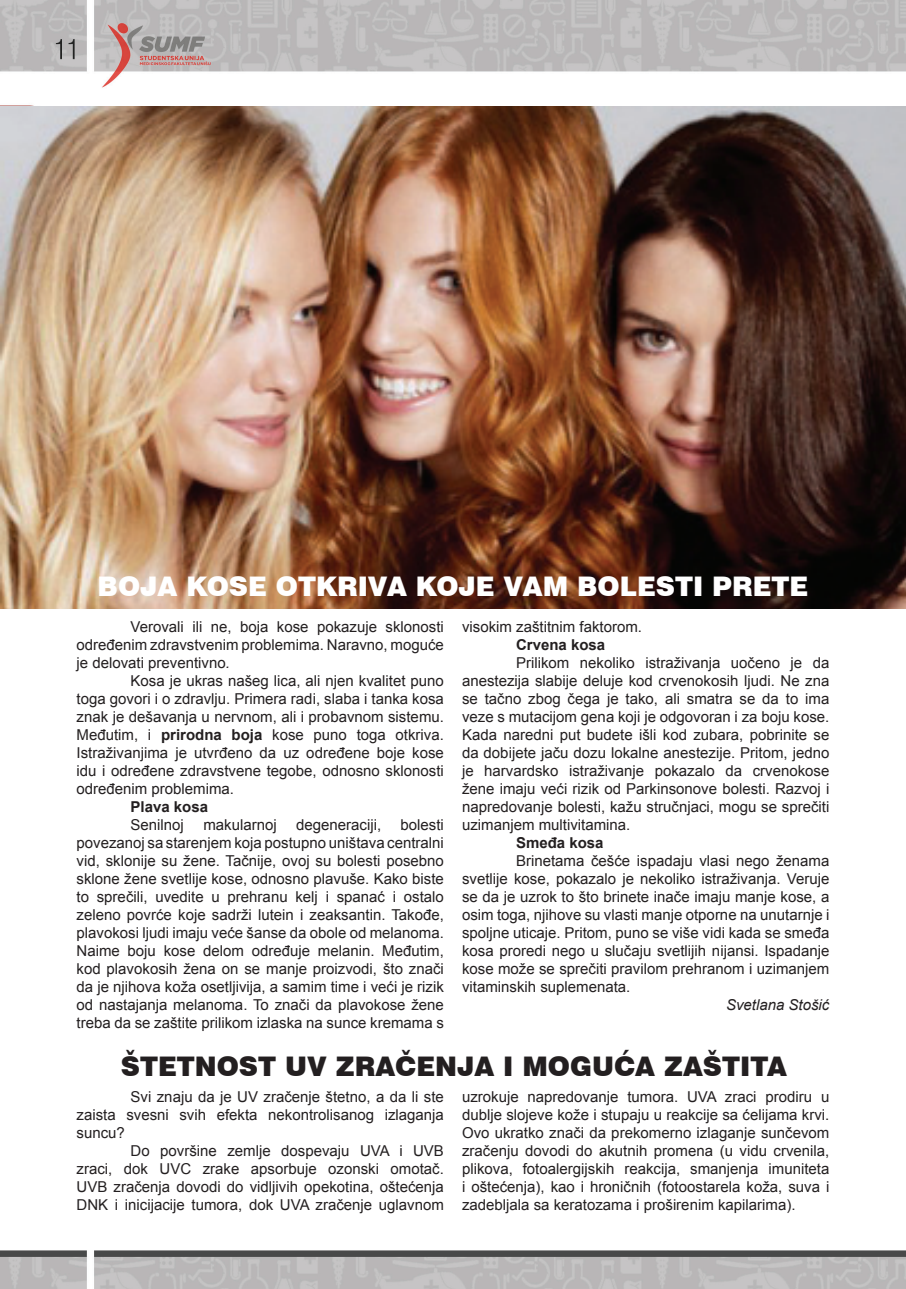
<style>
.page{position:relative;width:906px;height:1289px;background:#fff}
.page>*{position:absolute;margin:0;border:0;box-sizing:border-box;transform-origin:0 0}
.t1{font:900 27px "Swiss 721 BT";color:#fff}
.t2{font:900 27px "Swiss 721 BT";color:#231f20}
.t3{font:15px/18px "Arial";color:#231f20;text-align:justify}
.t4{font:700 15px "Arial";color:#231f20}
.t5{font:italic 15px "Arial";color:#231f20}
.s1{font-style:italic}
.s2{font-weight:700}
</style>
<div class="page">
<img style="left:0;top:0;width:906px;height:1288px">
<img style="left:1px;top:106px;width:905px;height:502px">
<h1 class="t1" style="left:98px;top:570px;width:712px">BOJA KOSE OTKRIVA KOJE VAM BOLESTI PRETE</h1>
<p class="t3" style="left:462px;top:618px;width:182px">visokim zaštitnim faktorom.</p>
<p class="t4" style="left:516px;top:634px;width:91px">Crvena kosa</p>
<p class="t3" style="left:462px;top:654px;width:369px;text-indent:54px">Prilikom nekoliko istraživanja uočeno je da anestezija slabije deluje kod crvenokosih ljudi. Ne zna se tačno zbog čega je tako, ali smatra se da to ima veze s mutacijom gena koji je odgovoran i za boju kose.<br>Kada naredni put budete išli kod zubara, pobrinite se da dobijete jaču dozu lokalne anestezije. Pritom, jedno je harvardsko istraživanje pokazalo da crvenokose žene imaju veći rizik od Parkinsonove bolesti. Razvoj i napredovanje bolesti, kažu stručnjaci, mogu se sprečiti uzimanjem multivitamina.</p>
<p class="t4" style="left:516px;top:832px;width:89px">Smeđa kosa</p>
<p class="t3" style="left:462px;top:852px;width:369px;text-indent:54px">Brinetama češće ispadaju vlasi nego ženama svetlije kose, pokazalo je nekoliko istraživanja. Veruje se da je uzrok to što brinete inače imaju manje kose, a osim toga, njihove su vlasti manje otporne na unutarnje i spoljne uticaje. Pritom, puno se više vidi kada se smeđa kosa proredi nego u slučaju svetlijih nijansi. Ispadanje kose može se sprečiti pravilom prehranom i uzimanjem vitaminskih suplemenata.</p>
<p class="t5" style="left:726px;top:995px;width:105px">Svetlana Stošić</p>
<h1 class="t2" style="left:121px;top:1049px;width:668px">ŠTETNOST UV ZRAČENJA I MOGUĆA ZAŠTITA</h1>
<p class="t3" style="left:77px;top:1087px;width:369px;text-indent:54px">Svi znaju da je UV zračenje štetno, a da li ste zaista svesni svih efekta nekontrolisanog izlaganja suncu?</p>
<p class="t3" style="left:77px;top:1141px;width:369px;text-indent:54px">Do površine zemlje dospevaju UVA i UVB zraci, dok UVC zrake apsorbuje ozonski omotač.<br>UVB zračenja dovodi do vidljivih opekotina, oštećenja DNK i inicijacije tumora, dok UVA zračenje uglavnom</p>
<p class="t3" style="left:77px;top:618px;width:369px;text-indent:54px">Verovali ili ne, boja kose pokazuje sklonosti određenim zdravstvenim problemima. Naravno, moguće je delovati preventivno<span class="s1">.</span></p>
<p class="t3" style="left:77px;top:672px;width:369px;text-indent:54px">Kosa je ukras našeg lica, ali njen kvalitet puno toga govori i o zdravlju. Primera radi, slaba i tanka kosa znak je dešavanja u nervnom, ali i probavnom sistemu.<br>Međutim, i <span class="s2">prirodna boja</span> kose puno toga otkriva.<br>Istraživanjima je utvrđeno da uz određene boje kose idu i određene zdravstvene tegobe, odnosno sklonosti određenim problemima.</p>
<p class="t4" style="left:131px;top:796px;width:79px">Plava kosa</p>
<p class="t3" style="left:131px;top:816px;width:55px">Senilnoj</p>
<p class="t3" style="left:203px;top:816px;width:75px">makularnoj</p>
<p class="t3" style="left:296px;top:816px;width:87px">degeneraciji,</p>
<p class="t3" style="left:77px;top:816px;width:369px;text-indent:324px">bolesti povezanoj sa starenjem koja postupno uništava centralni vid, sklonije su žene. Tačnije, ovoj su bolesti posebno sklone žene svetlije kose, odnosno plavuše. Kako biste to sprečili, uvedite u prehranu kelj i spanać i ostalo zeleno povrće koje sadrži lutein i zeaksantin. Takođe, plavokosi ljudi imaju veće šanse da obole od melanoma.<br>Naime boju kose delom određuje melanin. Međutim, kod plavokosih žena on se manje proizvodi, što znači da je njihova koža osetljivija, a samim time i veći je rizik od nastajanja melanoma. To znači da plavokose žene treba da se zaštite prilikom izlaska na sunce kremama s</p>
<p class="t3" style="left:462px;top:1087px;width:369px">uzrokuje napredovanje tumora. UVA zraci prodiru u dublje slojeve kože i stupaju u reakcije sa ćelijama krvi.<br>Ovo ukratko znači da prekomerno izlaganje sunčevom zračenju dovodi do akutnih promena (u vidu crvenila, plikova, fotoalergijskih reakcija, smanjenja imuniteta i oštećenja), kao i hroničnih (fotoostarela koža, suva i zadebljala sa keratozama i proširenim kapilarima).</p>
</div>
